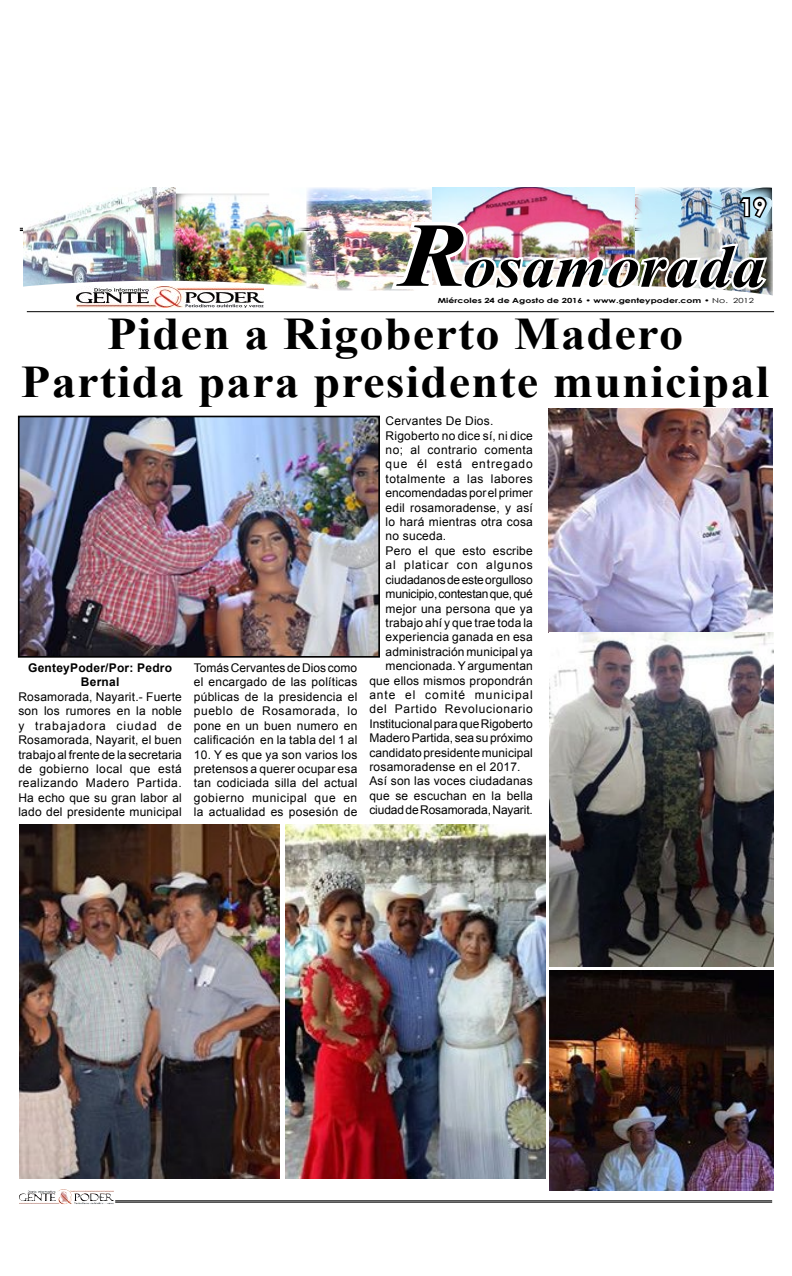
<style>
.page{position:relative;width:792px;height:1276px;background:#fff}
.page>*{position:absolute;margin:0;border:0;box-sizing:border-box;transform-origin:0 0}
.t1{font:italic 700 60.2px "Times New Roman";color:#000;scale:1.1 1}
.t2{font:700 45.3px/48px "Times New Roman";letter-spacing:.025em;color:#000;text-align:center;scale:1.07 1}
.t3{font:700 25.2px "Century Gothic";color:#fff;scale:1.14 1}
.t4{font:700 23.6px "Century Gothic";color:#fff}
.t5{font:12px/14.4px "Arial";letter-spacing:.02em;color:#000;text-align:justify}
.t6{font:12px "Arial";letter-spacing:-.01em;color:#000}
.t7{font:12px "Arial";color:#000}
.t8{font:12px "Arial";letter-spacing:.075em;color:#000}
.t9{font:12px "Arial";letter-spacing:-.005em;color:#000}
.t10{font:700 12px/14.4px "Arial";letter-spacing:.02em;color:#000;text-align:center}
.t11{font:12px "Arial";letter-spacing:-.02em;color:#000}
.t12{font:12px "Arial";letter-spacing:.055em;color:#000}
.t13{font:12px "Arial";letter-spacing:.065em;color:#000}
.t14{font:700 7px "Century Gothic";color:#000;scale:1.33 1}
.s1{font-size:91.2px}
.s2{font-weight:400}
</style>
<div class="page">
<hr style="left:20px;top:228px;width:752px;height:1px;background:#000">
<hr style="left:20px;top:229px;width:752px;height:2px;background:#000">
<hr style="left:115px;top:1200px;width:657px;height:1px;background:#000">
<hr style="left:115px;top:1201px;width:657px;height:1px;background:#000">
<img style="left:57px;top:1189px;width:15px;height:12px">
<img style="left:24px;top:188px;width:149px;height:93px">
<img style="left:173px;top:188px;width:133px;height:93px">
<img style="left:307px;top:188px;width:67px;height:103px">
<svg style="left:23px;top:281px;width:340px;height:32px"></svg>
<img style="left:76px;top:286px;width:188px;height:22px">
<hr style="left:27px;top:311px;width:747px;height:1px;background:#000">
<img style="left:374px;top:187px;width:401px;height:126px">
<img style="left:549px;top:408px;width:224px;height:558px">
<img style="left:21px;top:419px;width:356px;height:235px">
<div style="left:18px;top:416px;width:362px;height:241px;border:2px solid #000"></div>
<img style="left:19px;top:824px;width:261px;height:354px">
<img style="left:285px;top:824px;width:260px;height:354px">
<img style="left:549px;top:970px;width:224px;height:220px">
<h3 class="t3" style="left:741px;top:188px;width:30px">19</h3>
<h3 class="t4" style="left:740px;top:189px;width:28px">19</h3>
<h1 class="t1" style="left:399px;top:225px;width:334px"><span class="s1">R</span>osamorada</h1>
<h2 class="t2" style="left:21px;top:308px;width:701px">Piden a Rigoberto Madero<br>Partida para presidente municipal</h2>
<p class="t14" style="left:438px;top:295px;width:239px">Miércoles 24 de Agosto de 2016 • www.genteypoder.com • <span class="s2">No. 2012</span></p>
<p class="t10" style="left:28px;top:661px;width:145px">GenteyPoder/Por: Pedro<br>Bernal</p>
<p class="t5" style="left:18px;top:689px;width:165px">Rosamorada, Nayarit.- Fuerte son los rumores en la noble y trabajadora ciudad de Rosamorada, Nayarit, el buen trabajo al frente de la secretaria de gobierno local que está realizando Madero Partida.<br>Ha echo que su gran labor al lado del presidente municipal</p>
<p class="t5" style="left:194px;top:660px;width:165px">Tomás Cervantes de Dios como el encargado de las políticas públicas de la presidencia el pueblo de Rosamorada, lo pone en un buen numero en calificación en la tabla del 1 al</p>
<p class="t5" style="left:194px;top:747px;width:165px">10. Y es que ya son varios los pretensos a querer ocupar esa tan codiciada silla del actual gobierno municipal que en la actualidad es posesión de</p>
<p class="t5" style="left:386px;top:413px;width:109px">Cervantes De Dios.</p>
<p class="t5" style="left:386px;top:428px;width:149px">Rigoberto no dice sí, ni dice</p>
<p class="t5" style="left:386px;top:442px;width:149px">no; al contrario comenta</p>
<p class="t8" style="left:386px;top:456px;width:149px">que él está entregado</p>
<p class="t5" style="left:386px;top:471px;width:149px">totalmente a las labores</p>
<p class="t7" style="left:386px;top:485px;width:149px">encomendadas por el primer</p>
<p class="t5" style="left:386px;top:500px;width:149px">edil rosamoradense, y así</p>
<p class="t5" style="left:386px;top:514px;width:149px">lo hará mientras otra cosa</p>
<p class="t5" style="left:386px;top:529px;width:62px">no suceda.</p>
<p class="t5" style="left:386px;top:543px;width:149px">Pero el que esto escribe</p>
<p class="t13" style="left:386px;top:557px;width:149px">al platicar con algunos</p>
<p class="t6" style="left:386px;top:571px;width:149px">ciudadanos de este orgulloso</p>
<p class="t11" style="left:386px;top:585px;width:149px">municipio, contestan que, qué</p>
<p class="t5" style="left:386px;top:601px;width:149px">mejor una persona que ya</p>
<p class="t5" style="left:386px;top:615px;width:149px">trabajo ahí y que trae toda la</p>
<p class="t5" style="left:386px;top:630px;width:149px">experiencia ganada en esa</p>
<p class="t5" style="left:386px;top:644px;width:149px">administración municipal ya</p>
<p class="t5" style="left:386px;top:658px;width:149px">mencionada. Y argumentan</p>
<p class="t5" style="left:369px;top:673px;width:165px">que ellos mismos propondrán</p>
<p class="t8" style="left:369px;top:686px;width:165px">ante el comité municipal</p>
<p class="t12" style="left:369px;top:701px;width:165px">del Partido Revolucionario</p>
<p class="t9" style="left:369px;top:715px;width:165px">Institucional para que Rigoberto</p>
<p class="t7" style="left:369px;top:729px;width:165px">Madero Partida, sea su próximo</p>
<p class="t5" style="left:369px;top:745px;width:165px">candidato presidente municipal</p>
<p class="t5" style="left:369px;top:759px;width:153px">rosamoradense en el 2017.</p>
<p class="t5" style="left:369px;top:774px;width:165px">Así son las voces ciudadanas</p>
<p class="t5" style="left:369px;top:788px;width:165px">que se escuchan en la bella</p>
<p class="t6" style="left:369px;top:802px;width:165px">ciudad de Rosamorada, Nayarit.</p>
</div>
